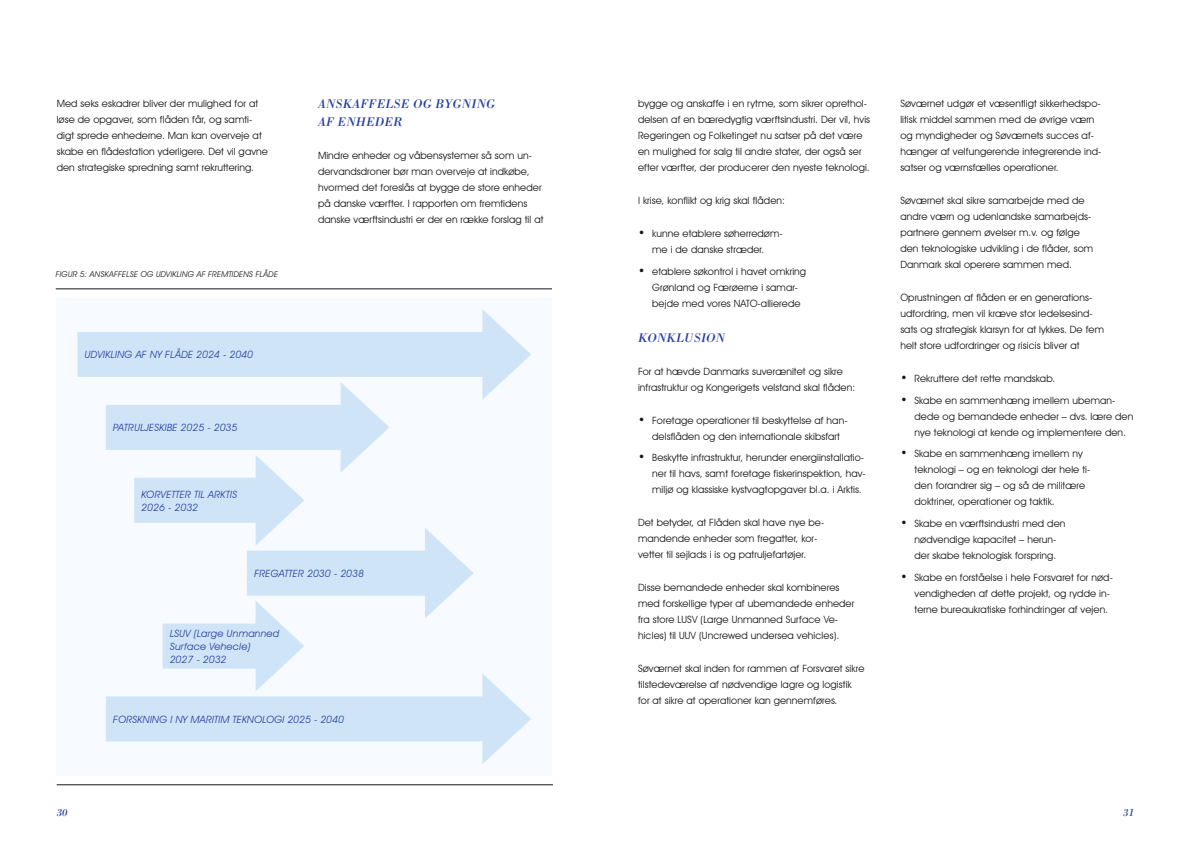
<style>
.page{position:relative;width:1191px;height:842px;background:#fff}
.page>*{position:absolute;margin:0;border:0;box-sizing:border-box;transform-origin:0 0}
.t1{font:italic 13px/18px "Bodoni Std";letter-spacing:.01em;color:#273e9f}
.t2{font:italic 11px "Bodoni Std";color:#273e9f}
.t3{font:10px/16px "Avant Garde IT Cby BT";letter-spacing:.01em;color:#151616}
.t4{font:italic 10px/13px "Avant Garde IT Cby BT";letter-spacing:.025em;color:#273e9f}
.t5{font:italic 8px "Avant Garde IT Cby BT";letter-spacing:.025em;color:#151616}
.s1{font-size:12px}
</style>
<div class="page">
<hr style="left:56px;top:288px;width:496px;height:1px;background:#151616">
<hr style="left:57px;top:784px;width:496px;height:1px;background:#151616">
<div style="left:57px;top:298px;width:495px;height:478px;background:#f7fafe"></div>
<div style="left:77px;top:332px;width:418px;height:45px;background:#cfe5f7"></div>
<svg style="left:482px;top:309px;width:49px;height:91px"></svg>
<div style="left:106px;top:405px;width:247px;height:45px;background:#cfe5f7"></div>
<svg style="left:341px;top:383px;width:48px;height:89px"></svg>
<div style="left:134px;top:478px;width:134px;height:45px;background:#cfe5f7"></div>
<svg style="left:255px;top:455px;width:49px;height:90px"></svg>
<div style="left:247px;top:551px;width:191px;height:45px;background:#cfe5f7"></div>
<svg style="left:425px;top:528px;width:49px;height:90px"></svg>
<div style="left:162px;top:623px;width:106px;height:45px;background:#cfe5f7"></div>
<svg style="left:255px;top:601px;width:49px;height:90px"></svg>
<div style="left:106px;top:696px;width:389px;height:45px;background:#cfe5f7"></div>
<svg style="left:482px;top:674px;width:49px;height:90px"></svg>
<h1 class="t1" style="left:318px;top:95px;width:179px">ANSKAFFELSE OG BYGNING<br>AF ENHEDER</h1>
<p class="t3" style="left:318px;top:148px;width:227px">Mindre enheder og våbensystemer så som un&shy;dervandsdroner bør man overveje at indkøbe, hvormed det foreslås at bygge de store enheder på danske værfter. I rapporten om fremtidens danske værftsindustri er der en række forslag til at</p>
<p class="t3" style="left:57px;top:95px;width:213px">Med seks eskadrer bliver der mulighed for at løse de opgaver, som flåden får, og samti&shy;digt sprede enhederne. Man kan overveje at skabe en flådestation yderligere. Det vil gavne den strategiske spredning samt rekruttering.</p>
<p class="t3" style="left:638px;top:95px;width:234px">bygge og anskaffe i en rytme, som sikrer oprethol&shy;delsen af en bæredygtig værftsindustri. Der vil, hvis Regeringen og Folketinget nu satser på det være en mulighed for salg til andre stater, der også ser efter værfter, der producerer den nyeste teknologi.</p>
<p class="t3" style="left:638px;top:192px;width:148px">I krise, konflikt og krig skal flåden:</p>
<p class="t3" style="left:638px;top:225px;width:146px;text-align:center"><span class="s1">•</span> kunne etablere søherredøm&shy;me i de danske stræder.</p>
<p class="t3" style="left:652px;top:263px;width:155px;text-indent:-14px"><span class="s1">•</span> etablere søkontrol i havet omkring<br>Grønland og Færøerne i samar&shy;bejde med vores NATO-allierede</p>
<h1 class="t1" style="left:638px;top:328px;width:89px">KONKLUSION</h1>
<p class="t3" style="left:638px;top:363px;width:219px">For at hævde Danmarks suverænitet og sikre infrastruktur og Kongerigets velstand skal flåden:</p>
<p class="t3" style="left:652px;top:412px;width:197px;text-indent:-14px"><span class="s1">•</span> Foretage operationer til beskyttelse af han&shy;delsflåden og den internationale skibsfart</p>
<p class="t3" style="left:652px;top:450px;width:215px;text-indent:-14px"><span class="s1">•</span> Beskytte infrastruktur, herunder energiinstallatio&shy;ner til havs, samt foretage fiskerinspektion, hav&shy;miljø og klassiske kystvagtopgaver bl.a. i Arktis.</p>
<p class="t3" style="left:638px;top:515px;width:188px">Det betyder, at Flåden skal have nye be&shy;mandende enheder som fregatter, kor&shy;vetter til sejlads i is og patruljefartøjer.</p>
<p class="t3" style="left:638px;top:580px;width:218px">Disse bemandede enheder skal kombineres med forskellige typer af ubemandede enheder fra store LUSV (Large Unmanned Surface Ve&shy;hicles) til UUV (Uncrewed undersea vehicles).</p>
<p class="t3" style="left:638px;top:661px;width:228px">Søværnet skal inden for rammen af Forsvaret sikre tilstedeværelse af nødvendige lagre og logistik for at sikre at operationer kan gennemføres.</p>
<p class="t5" style="left:56px;top:270px;width:45px">FIGUR 5: ANSKAFF</p>
<p class="t5" style="left:122px;top:270px;width:39px">ELSE OG UDVIKLIN</p>
<p class="t5" style="left:188px;top:270px;width:39px">G AF FREMTID</p>
<p class="t5" style="left:239px;top:270px;width:40px">ENS FLÅDE</p>
<p class="t4" style="left:85px;top:348px;width:12px">UDVIKLIN</p>
<p class="t4" style="left:125px;top:348px;width:130px">G AF NY FLÅDE 2024 - 2040</p>
<p class="t4" style="left:113px;top:421px;width:47px">PATRULJESKIB</p>
<p class="t4" style="left:173px;top:421px;width:66px">E 2025 - 2035</p>
<p class="t4" style="left:142px;top:487px;width:84px">KORVETTER TIL ARKTIS<br>2026 - 2032</p>
<p class="t4" style="left:254px;top:567px;width:111px">FREGATTER 2030 - 2038</p>
<p class="t4" style="left:170px;top:627px;width:111px">LSUV (LARGE UNMANNED<br>SURFACE VEHECLE)<br>2027 - 2032</p>
<p class="t4" style="left:113px;top:713px;width:26px">FORSKNIN</p>
<p class="t4" style="left:159px;top:713px;width:58px">G INY MARITIM</p>
<p class="t4" style="left:233px;top:713px;width:17px">TEKNOLO</p>
<p class="t4" style="left:274px;top:713px;width:71px">GI 2025 - 2040</p>
<p class="t3" style="left:900px;top:95px;width:202px">Søværnet udgør et væsentligt sikkerhedspo&shy;litisk middel sammen med de øvrige værn og myndigheder og Søværnets succes af&shy;hænger af velfungerende integrerende ind&shy;satser og værnsfælles operationer.</p>
<p class="t3" style="left:900px;top:192px;width:194px">Søværnet skal sikre samarbejde med de andre værn og udenlandske samarbejds&shy;partnere gennem øvelser m.v. og følge den teknologiske udvikling i de flåder, som Danmark skal operere sammen med.</p>
<p class="t3" style="left:900px;top:289px;width:205px">Oprustningen af flåden er en generations&shy;udfordring, men vil kræve stor ledelsesind&shy;sats og strategisk klarsyn for at lykkes. De fem helt store udfordringer og risicis bliver at</p>
<p class="t3" style="left:900px;top:370px;width:156px"><span class="s1">•</span> Rekruttere det rette mandskab.</p>
<p class="t3" style="left:914px;top:392px;width:220px;text-indent:-14px"><span class="s1">•</span> Skabe en sammenhæng imellem ubeman&shy;dede og bemandede enheder – dvs. lære den nye teknologi at kende og implementere den.</p>
<p class="t3" style="left:914px;top:446px;width:177px;text-indent:-14px"><span class="s1">•</span> Skabe en sammenhæng imellem ny teknologi – og en teknologi der hele ti&shy;den forandrer sig – og så de militære doktriner, operationer og taktik.</p>
<p class="t3" style="left:900px;top:515px;width:167px;text-align:center"><span class="s1">•</span> Skabe en værftsindustri med den nødvendige kapacitet – herun-<br>der skabe teknologisk forspring.</p>
<p class="t3" style="left:914px;top:569px;width:200px;text-indent:-14px"><span class="s1">•</span> Skabe en forståelse i hele Forsvaret for nød&shy;vendigheden af dette projekt, og rydde in&shy;terne bureaukratiske forhindringer af vejen.</p>
<p class="t2" style="left:57px;top:805px;width:13px">30</p>
<p class="t2" style="left:1123px;top:805px;width:13px">31</p>
</div>
